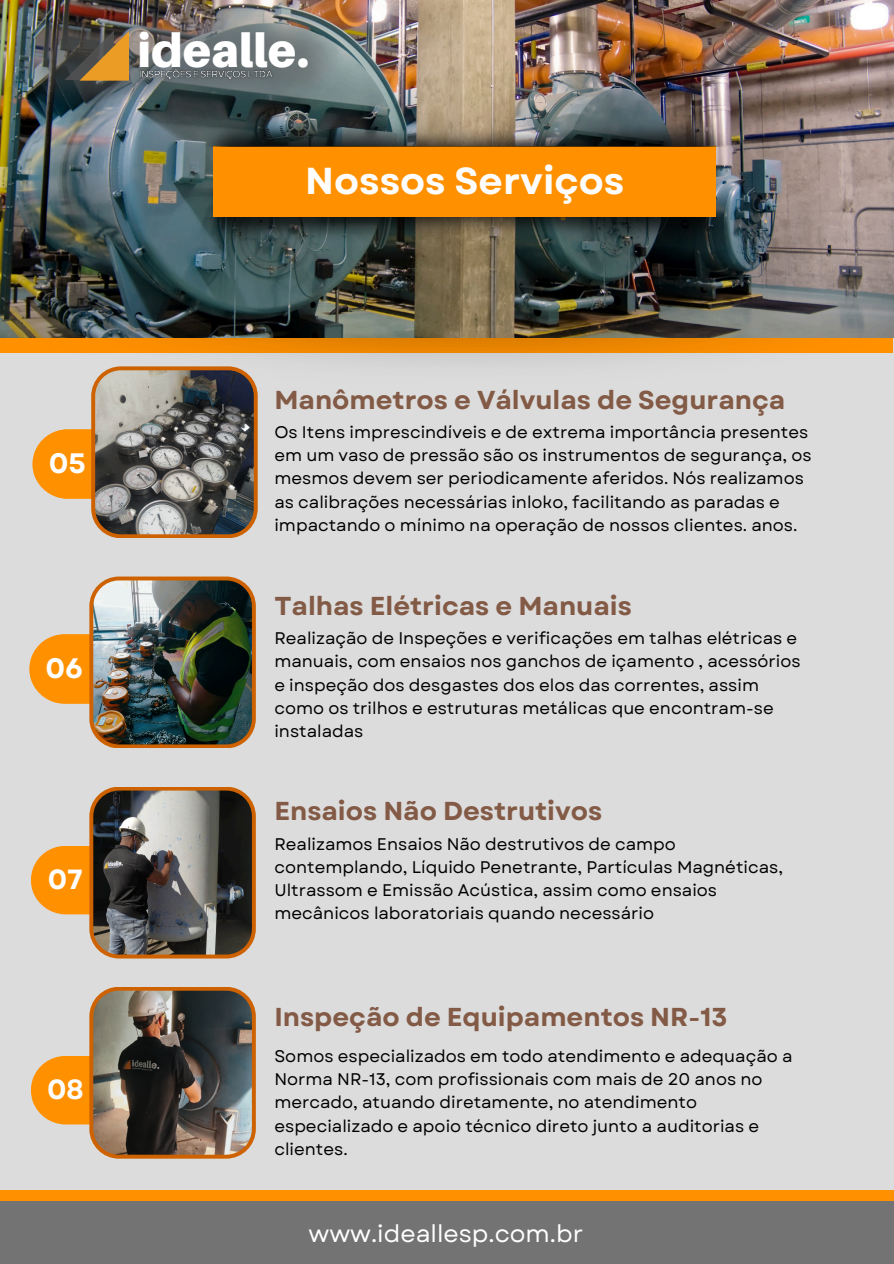
<style>
.page{position:relative;width:894px;height:1264px;background:#fff}
.page>*{position:absolute;margin:0;border:0;box-sizing:border-box;transform-origin:0 0}
.t1{font:900 47.25px "Aileron";color:#fff}
.t2{font:700 37.5px "Garet";color:#fdfdfd}
.t3{font:700 28.05px "Garet";color:#fdfdfd}
.t4{font:700 27.75px "Garet";color:#fff}
.t5{font:700 27.75px "Garet";color:#fdfdfd}
.t6{font:700 25.8px "Garet";color:#835a45}
.t7{font:24px "Garet";color:#fff}
.t8{font:16.8px/23.1px "Garet";color:#000}
</style>
<div class="page">
<div style="left:0;top:0;width:893px;height:1263px;background:#dcdcdc"></div>
<svg style="left:32px;top:395px;width:225px;height:143px"></svg>
<svg style="left:31px;top:787px;width:225px;height:171px"></svg>
<img style="left:29px;top:576px;width:227px;height:172px">
<img style="left:31px;top:987px;width:225px;height:171px">
<div style="left:0;top:1190px;width:893px;height:70px;background:#ff9100"></div>
<div style="left:0;top:1201px;width:893px;height:62px;background:#737373"></div>
<img style="left:0;top:338px;width:893px;height:57px">
<img style="left:0;top:0;width:893px;height:338px">
<img style="left:12px;top:11px;width:332px;height:95px">
<img style="left:136px;top:66px;width:140px;height:17px">
<svg style="left:64px;top:30px;width:65px;height:51px"></svg>
<div style="left:214px;top:146px;width:501px;height:70px;background:#ff9100"></div>
<img style="left:198px;top:119px;width:535px;height:27px">
<img style="left:197px;top:217px;width:535px;height:27px">
<p class="t1" style="left:138px;top:21px;width:173px">idealle.</p>
<p class="t2" style="left:321px;top:149px;width:253px">Our Services</p>
<p class="t2" style="left:305px;top:153px;width:320px">Nossos Serviços</p>
<p class="t3" style="left:49px;top:443px;width:39px">05</p>
<h2 class="t3" style="left:45px;top:648px;width:39px">06</h2>
<p class="t4" style="left:48px;top:859px;width:37px">07</p>
<p class="t5" style="left:47px;top:1069px;width:38px">08</p>
<p class="t6" style="left:274px;top:381px;width:512px">Manômetros e Válvulas de Segurança</p>
<p class="t8" style="left:274px;top:421px;width:538px">Os Itens imprescindíveis e de extrema importância presentes em um vaso de pressão são os instrumentos de segurança, os mesmos devem ser periodicamente aferidos. Nós realizamos as calibrações necessárias inloko, facilitando as paradas e impactando o mínimo na operação de nossos clientes. anos.</p>
<p class="t6" style="left:274px;top:587px;width:359px">Talhas Elétricas e Manuais</p>
<p class="t8" style="left:274px;top:627px;width:527px">Realização de Inspeções e verificações em talhas elétricas e manuais, com ensaios nos ganchos de içamento , acessórios e inspeção dos desgastes dos elos das correntes, assim como os trilhos e estruturas metálicas que encontram-se instaladas</p>
<p class="t6" style="left:274px;top:792px;width:329px">Ensaios Não Destrutivos</p>
<p class="t8" style="left:274px;top:832px;width:510px">Realizamos Ensaios Não destrutivos de campo contemplando, Líquido Penetrante, Partículas Magnéticas, Ultrassom e Emissão Acústica, assim como ensaios mecânicos laboratoriais quando necessário</p>
<p class="t6" style="left:274px;top:998px;width:454px">Inspeção de Equipamentos NR-13</p>
<h3 class="t8" style="left:274px;top:1044px;width:519px">Somos especializados em todo atendimento e adequação a Norma NR-13, com profissionais com mais de 20 anos no mercado, atuando diretamente, no atendimento especializado e apoio técnico direto junto a auditorias e clientes.</h3>
<h3 class="t7" style="left:308px;top:1216px;width:276px">www.ideallesp.com.br</h3>
</div>
